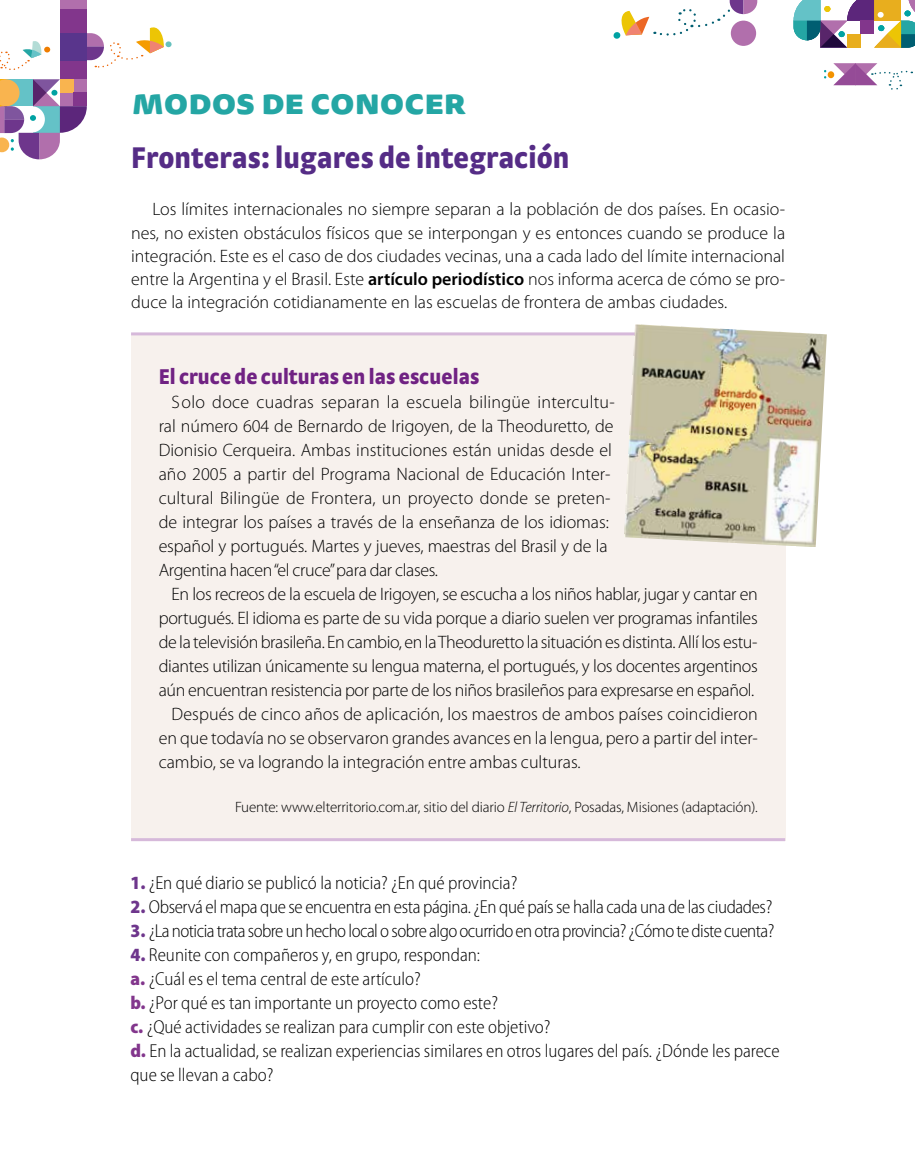
<style>
.page{position:relative;width:915px;height:1170px;background:#fff}
.page>*{position:absolute;margin:0;border:0;box-sizing:border-box;transform-origin:0 0}
.t1{font:800 34.5px "Tisa Sans Pro";color:#24a6a4;scale:1.04 1}
.t2{font:900 condensed 31.5px "Strada OT";color:#552c86}
.t3{font:900 condensed 22.5px "Strada OT";color:#702283}
.t4{font:300 semi-condensed 18.75px/24px "Myriad Pro";color:#000}
.t5{font:300 semi-condensed 18.75px "Myriad Pro";letter-spacing:-.03em;color:#000}
.t6{font:300 semi-condensed 18.75px "Myriad Pro";letter-spacing:-.02em;color:#000}
.t7{font:300 18px/24px "Myriad Pro";letter-spacing:-.005em;color:#000;text-align:justify}
.t8{font:300 15px "Myriad Pro";letter-spacing:-.01em;color:#000}
.s1{font-weight:600}
.s2{font-style:italic}
.s3{font-weight:900;color:#6e368c}
.s4{font-weight:900;color:#82368c}
</style>
<div class="page">
<div style="left:60px;top:0;width:27px;height:9px;background:#b16fac"></div>
<div style="left:60px;top:9px;width:27px;height:24px;background:#82368c"></div>
<svg style="left:0;top:27px;width:171px;height:132px"></svg>
<div style="left:827px;top:71px;width:6px;height:7px;background:#f39200;border-radius:50%"></div>
<svg style="left:833px;top:63px;width:79px;height:27px"></svg>
<svg style="left:613px;top:0;width:301px;height:48px"></svg>
<div style="left:131px;top:335px;width:653px;height:506px;background:#f7f1ed"></div>
<hr style="left:132px;top:332px;width:633px;height:3px;background:#d6b9da">
<hr style="left:132px;top:838px;width:651px;height:3px;background:#d6b9da">
<img style="left:623px;top:324px;width:203px;height:223px">
<h1 class="t1" style="left:132px;top:76px;width:322px">MODOS DE CONOCER</h1>
<h2 class="t2" style="left:131px;top:138px;width:439px">Fronteras: lugares de integración</h2>
<p class="t7" style="left:131px;top:197px;width:655px;line-height:23.2px;text-indent:21px">Los límites internacionales no siempre separan a la población de dos países. En ocasio&shy;nes, no existen obstáculos físicos que se interpongan y es entonces cuando se produce la integración. Este es el caso de dos ciudades vecinas, una a cada lado del límite internacional entre la Argentina y el Brasil. Este <span class="s1">artículo periodístico</span> nos informa acerca de cómo se pro&shy;duce la integración cotidianamente en las escuelas de frontera de ambas ciudades.</p>
<p class="t3" style="left:159px;top:363px;width:322px">El cruce de culturas en las escuelas</p>
<p class="t7" style="left:159px;top:390px;width:457px;text-align:left;text-indent:13px">Solo doce cuadras separan la escuela bilingüe intercultu&shy;ral número 604 de Bernardo de Irigoyen, de la Theoduretto, de Dionisio Cerqueira. Ambas instituciones están unidas desde el año 2005 a partir del Programa Nacional de Educación Inter&shy;cultural Bilingüe de Frontera, un proyecto donde se preten&shy;de integrar los países a través de la enseñanza de los idiomas: español y portugués. Martes y jueves, maestras del Brasil y de la Argentina hacen “el cruce”para dar clases.</p>
<p class="t7" style="left:171px;top:582px;width:587px">En los recreos de la escuela de Irigoyen, se escucha a los niños hablar, jugar y cantar en</p>
<p class="t7" style="left:159px;top:606px;width:600px">portugués. El idioma es parte de su vida porque a diario suelen ver programas infantiles</p>
<p class="t7" style="left:159px;top:630px;width:600px">de la televisión brasileña. En cambio, en la Theoduretto la situación es distinta. Allí los estu-</p>
<p class="t7" style="left:159px;top:654px;width:600px">diantes utilizan únicamente su lengua materna, el portugués, y los docentes argentinos</p>
<p class="t7" style="left:159px;top:678px;width:597px">aún encuentran resistencia por parte de los niños brasileños para expresarse en español.</p>
<p class="t7" style="left:171px;top:702px;width:587px">Después de cinco años de aplicación, los maestros de ambos países coincidieron</p>
<p class="t7" style="left:159px;top:726px;width:600px">en que todavía no se observaron grandes avances en la lengua, pero a partir del inter-</p>
<p class="t7" style="left:159px;top:750px;width:423px">cambio, se va logrando la integración entre ambas culturas.</p>
<p class="t8" style="left:235px;top:797px;width:524px">Fuente: www.elterritorio.com.ar, sitio del diario <span class="s2">El Territorio</span>, Posadas, Misiones (adaptación).</p>
<p class="t4" style="left:130px;top:870px;width:388px"><span class="s3">1.</span> ¿En qué diario se publicó la noticia? ¿En qué provincia?</p>
<p class="t6" style="left:130px;top:895px;width:643px"><span class="s3">2.</span> Observá el mapa que se encuentra en esta página. ¿En qué país se halla cada una de las ciudades?</p>
<p class="t5" style="left:130px;top:919px;width:645px"><span class="s3">3.</span> ¿La noticia trata sobre un hecho local o sobre algo ocurrido en otra provincia? ¿Cómo te diste cuenta?</p>
<p class="t4" style="left:130px;top:942px;width:650px"><span class="s3">4.</span> Reunite con compañeros y, en grupo, respondan:<br><span class="s4">a.</span> ¿Cuál es el tema central de este artículo?<br><span class="s4">b.</span> ¿Por qué es tan importante un proyecto como este?<br><span class="s4">c.</span> ¿Qué actividades se realizan para cumplir con este objetivo?<br><span class="s4">d.</span> En la actualidad, se realizan experiencias similares en otros lugares del país. ¿Dónde les parece que se llevan a cabo?</p>
</div>
